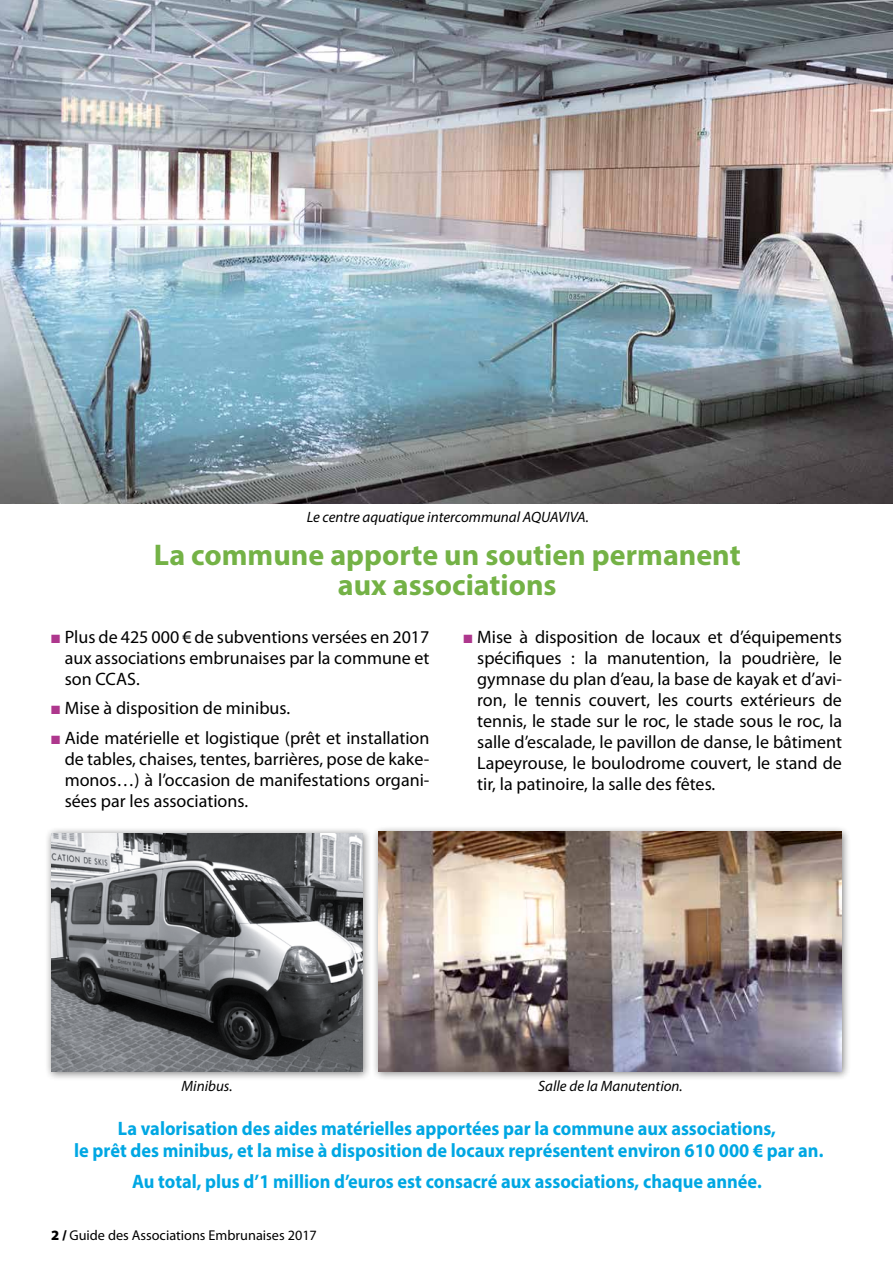
<style>
.page{position:relative;width:893px;height:1263px;background:#fff}
.page>*{position:absolute;margin:0;border:0;box-sizing:border-box;transform-origin:0 0}
.t1{font:700 30px/30px "Myriad Pro";color:#74b246;text-align:center}
.t2{font:700 19.5px/22.5px "Myriad Pro";color:#00a7e3;text-align:center;scale:.94 1}
.t3{font:18px/21px "Myriad Pro";color:#000;text-align:justify}
.t4{font:italic 15px "Myriad Pro";color:#000}
.t5{font:14.25px "Myriad Pro";color:#000}
.s1{color:#ae378d}
.s2{font-weight:900}
</style>
<div class="page">
<img style="left:0;top:0;width:893px;height:504px">
<div style="left:371px;top:825px;width:481px;height:256px;background:#000;opacity:.5"></div>
<img style="left:378px;top:832px;width:464px;height:240px">
<div style="left:44px;top:826px;width:328px;height:255px;background:#000;opacity:.5"></div>
<img style="left:51px;top:833px;width:312px;height:239px">
<p class="t4" style="left:307px;top:507px;width:283px">Le centre aquatique intercommunal AQUAVIVA.</p>
<h1 class="t1" style="left:154px;top:539px;width:588px">La commune apporte un soutien permanent aux associations</h1>
<p class="t3" style="left:65px;top:627px;width:366px;text-indent:-14px"><span class="s1">■</span> Plus de 425 000 € de subventions versées en 2017 aux associations embrunaises par la commune et son CCAS.</p>
<p class="t3" style="left:51px;top:698px;width:241px"><span class="s1">■</span> Mise à disposition de minibus.</p>
<p class="t3" style="left:65px;top:728px;width:366px;text-indent:-14px"><span class="s1">■</span> Aide matérielle et logistique (prêt et installation de tables, chaises, tentes, barrières, pose de kake&shy;monos…) à l’occasion de manifestations organi&shy;sées par les associations.</p>
<p class="t3" style="left:477px;top:627px;width:366px;text-indent:-14px"><span class="s1">■</span> Mise à disposition de locaux et d’équipements spécifiques : la manutention, la poudrière, le gymnase du plan d’eau, la base de kayak et d’avi&shy;ron, le tennis couvert, les courts extérieurs de tennis, le stade sur le roc, le stade sous le roc, la salle d’escalade, le pavillon de danse, le bâtiment Lapeyrouse, le boulodrome couvert, le stand de tir, la patinoire, la salle des fêtes.</p>
<p class="t4" style="left:182px;top:1076px;width:53px">Minibus.</p>
<p class="t4" style="left:538px;top:1076px;width:146px">Salle de la Manutention.</p>
<p class="t2" style="left:74px;top:1116px;width:799px">La valorisation des aides matérielles apportées par la commune aux associations,<br>le prêt des minibus, et la mise à disposition de locaux représentent environ 610 000 € par an.</p>
<p class="t2" style="left:132px;top:1170px;width:671px">Au total, plus d’1 million d’euros est consacré aux associations, chaque année.</p>
<p class="t5" style="left:51px;top:1227px;width:267px"><span class="s2">2 /</span> Guide des Associations Embrunaises 2017</p>
</div>
